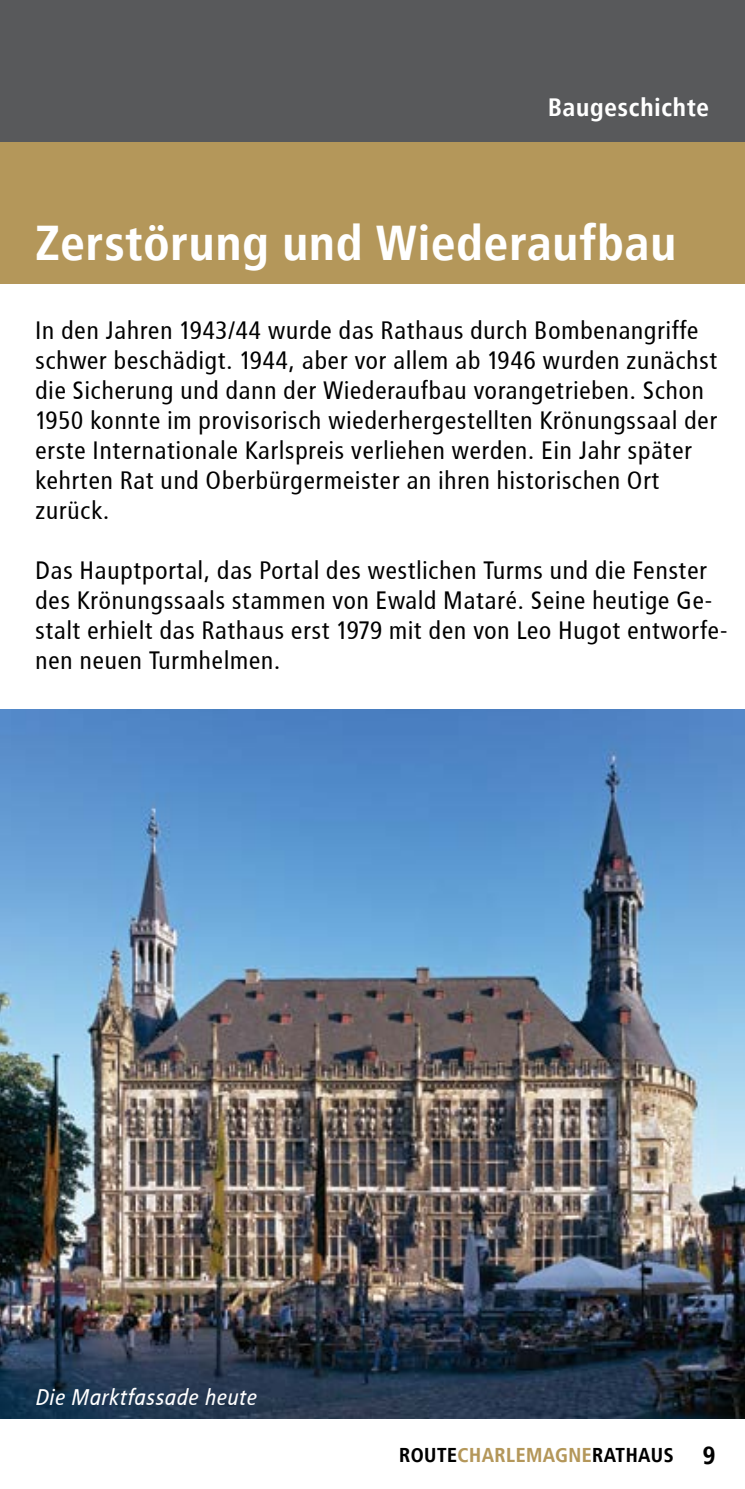
<style>
.page{position:relative;width:745px;height:1489px;background:#fff}
.page>*{position:absolute;margin:0;border:0;box-sizing:border-box;transform-origin:0 0}
.t1{font:700 48.75px "Transit";color:#fff}
.t2{font:25px/30px "Transit";color:#000}
.t3{font:700 25px "Transit";letter-spacing:.01em;color:#fff}
.t4{font:italic 22.5px "Transit";color:#fff}
.t5{font:700 20px "Transit";color:#000}
.s1{color:#b4975a}
.s2{font-size:25px}
</style>
<div class="page">
<div style="left:0;top:0;width:744px;height:142px;background:#58595b"></div>
<div style="left:0;top:142px;width:744px;height:141px;background:#b4975a"></div>
<img style="left:0;top:709px;width:744px;height:708px">
<p class="t3" style="left:547px;top:92px;width:163px">Baugeschichte</p>
<h1 class="t1" style="left:35px;top:211px;width:643px">Zerstörung und Wiederaufbau</h1>
<p class="t2" style="left:35px;top:315px;width:683px">In den Jahren 1943/44 wurde das Rathaus durch Bombenangriffe schwer beschädigt. 1944, aber vor allem ab 1946 wurden zunächst die Sicherung und dann der Wiederaufbau vorangetrieben. Schon 1950 konnte im provisorisch wiederhergestellten Krönungssaal der erste Internationale Karlspreis verliehen werden. Ein Jahr später kehrten Rat und Oberbürgermeister an ihren historischen Ort zurück.</p>
<p class="t2" style="left:35px;top:555px;width:694px">Das Hauptportal, das Portal des westlichen Turms und die Fenster des Krönungssaals stammen von Ewald Mataré. Seine heutige Ge&shy;stalt erhielt das Rathaus erst 1979 mit den von Leo Hugot entworfe&shy;nen neuen Turmhelmen.</p>
<p class="t4" style="left:35px;top:1383px;width:223px">Die Marktfassade heute</p>
<p class="t5" style="left:399px;top:1441px;width:318px">ROUTE<span class="s1">CHARLEMAGNE</span>RATHAUS <span class="s2">9</span></p>
</div>
